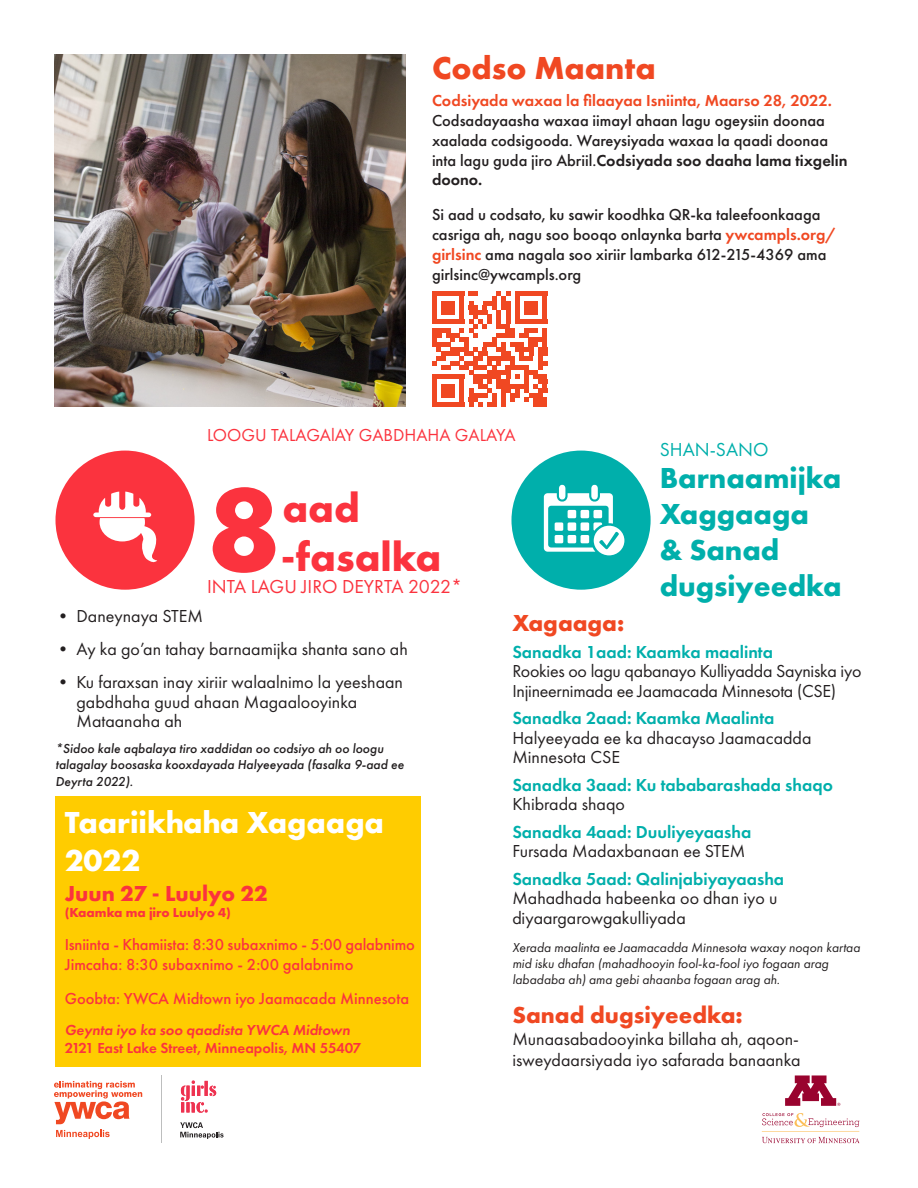
<style>
.page{position:relative;width:918px;height:1188px;background:#fff}
.page>*{position:absolute;margin:0;border:0;box-sizing:border-box;transform-origin:0 0}
.t1{font:700 123px "Futura PT";color:#fb333e}
.t2{font:700 42px "Futura PT";color:#fb333e}
.t3{font:700 33px "Futura PT";color:#f04822}
.t4{font:700 31.5px/37.8px "Futura PT";color:#fff}
.t5{font:700 30px/36px "Futura PT";color:#00afab}
.t6{font:700 24px "Futura PT";color:#f04822}
.t7{font:700 22.5px "Futura PT";color:#fb333e}
.t8{font:19.5px "Futura PT";color:#fb333e}
.t9{font:19.5px "Futura PT";color:#00afab}
.t10{font:18px/19.5px "Futura PT";color:#231f20}
.t11{font:600 18px "Futura PT";color:#00afab}
.t12{font:18px "Futura PT";color:#fb333e}
.t13{font:500 16.5px/19.8px "Futura PT";color:#231f20}
.t14{font:500 16.5px/19.8px "Futura PT";color:#fb333e}
.t15{font:600 16.5px "Futura PT";color:#f04822}
.t16{font:600 15px "Futura PT";color:#fb333e}
.t17{font:italic 600 15px "Futura PT";color:#fb333e}
.t18{font:italic 13.5px/16.2px "Futura PT";color:#231f20}
.t19{font:italic 500 13.5px/16.5px "Futura PT";color:#231f20}
.t20{font:700 13.5px "Futura PT";color:#fb333e}
.s1{font-weight:600}
.s2{font-weight:600;color:#f04822}
</style>
<div class="page">
<div style="left:56px;top:796px;width:365px;height:270px;background:#fc0"></div>
<hr style="left:161px;top:1075px;width:1px;height:68px;background:#bdbebe">
<svg style="left:54px;top:1081px;width:88px;height:43px"></svg>
<svg style="left:56px;top:1130px;width:54px;height:9px"></svg>
<svg style="left:181px;top:1080px;width:35px;height:33px"></svg>
<svg style="left:180px;top:1122px;width:44px;height:17px"></svg>
<svg style="left:762px;top:1113px;width:97px;height:14px"></svg>
<hr style="left:762px;top:1131px;width:97px;height:1px;background:#fcbf59">
<svg style="left:762px;top:1137px;width:97px;height:6px"></svg>
<svg style="left:785px;top:1075px;width:55px;height:31px"></svg>
<div style="left:56px;top:451px;width:139px;height:139px;background:#fb333e;border-radius:50%"></div>
<svg style="left:93px;top:492px;width:64px;height:71px"></svg>
<div style="left:511px;top:451px;width:140px;height:139px;background:#00afab;border-radius:50%"></div>
<svg style="left:544px;top:485px;width:80px;height:70px"></svg>
<img style="left:54px;top:54px;width:352px;height:353px">
<div style="left:432px;top:328px;width:18px;height:5px;background:#f04822"></div>
<div style="left:432px;top:333px;width:9px;height:5px;background:#f04822"></div>
<div style="left:446px;top:333px;width:14px;height:5px;background:#f04822"></div>
<div style="left:432px;top:342px;width:18px;height:5px;background:#f04822"></div>
<svg style="left:432px;top:338px;width:9px;height:13px"></svg>
<div style="left:441px;top:351px;width:19px;height:5px;background:#f04822"></div>
<div style="left:437px;top:356px;width:9px;height:5px;background:#f04822"></div>
<svg style="left:432px;top:361px;width:5px;height:4px"></svg>
<div style="left:441px;top:365px;width:9px;height:5px;background:#f04822"></div>
<hr style="left:432px;top:292px;width:32px;height:4px;background:#f04822">
<svg style="left:432px;top:296px;width:5px;height:23px"></svg>
<div style="left:432px;top:319px;width:32px;height:5px;background:#f04822"></div>
<div style="left:441px;top:301px;width:14px;height:14px;background:#f04822"></div>
<hr style="left:432px;top:375px;width:32px;height:4px;background:#f04822">
<svg style="left:432px;top:379px;width:5px;height:23px"></svg>
<svg style="left:450px;top:292px;width:97px;height:115px"></svg>
<div style="left:432px;top:402px;width:32px;height:5px;background:#f04822"></div>
<div style="left:441px;top:384px;width:14px;height:14px;background:#f04822"></div>
<h3 class="t3" style="left:432px;top:47px;width:225px">Codso Maanta</h3>
<p class="t15" style="left:432px;top:90px;width:402px">Codsiyada waxaa la filaayaa Isniinta, Maarso 28, 2022.</p>
<p class="t13" style="left:432px;top:111px;width:417px">Codsadayaasha waxaa iimayl ahaan lagu ogeysiin doonaa xaalada codsigooda. Wareysiyada waxaa la qaadi doonaa inta lagu guda jiro Abriil.<span class="s1">Codsiyada soo daaha lama tixgelin doono.</span></p>
<p class="t13" style="left:432px;top:205px;width:406px">Si aad u codsato, ku sawir koodhka QR-ka taleefoonkaaga casriga ah, nagu soo booqo onlaynka barta <span class="s2">ywcampls.org/ girlsinc</span> ama nagala soo xiriir lambarka 612-215-4369 ama girlsinc@ywcampls.org</p>
<p class="t12" style="left:207px;top:425px;width:310px">LOOGU TALAGAlAY GABDHAHA GALAYA</p>
<h1 class="t1" style="left:207px;top:451px;width:75px">8</h1>
<h2 class="t2" style="left:282px;top:481px;width:79px">aad</h2>
<h2 class="t2" style="left:281px;top:530px;width:162px">-fasalka</h2>
<p class="t8" style="left:207px;top:575px;width:257px">INTA LAGU JIRO DEYRTA 2022*</p>
<p class="t9" style="left:660px;top:438px;width:110px">SHAN-SANO</p>
<h3 class="t5" style="left:660px;top:459px;width:183px">Barnaamijka<br>Xaggaaga<br>&amp; Sanad dugsiyeedka</h3>
<p class="t10" style="left:54px;top:606px;width:151px">• Daneynaya STEM</p>
<p class="t10" style="left:54px;top:639px;width:355px">• Ay ka go’an tahay barnaamijka shanta sano ah</p>
<p class="t10" style="left:76px;top:672px;width:328px;text-indent:-22px">• Ku faraxsan inay xiriir walaalnimo la yeeshaan gabdhaha guud ahaan Magaalooyinka<br>Mataanaha ah</p>
<p class="t19" style="left:56px;top:740px;width:350px">*Sidoo kale aqbalaya tiro xaddidan oo codsiyo ah oo loogu talagalay boosaska kooxdayada Halyeeyada (fasalka 9-aad ee<br>Deyrta 2022).</p>
<h3 class="t4" style="left:65px;top:803px;width:321px">Taariikhaha Xagaaga<br>2022</h3>
<p class="t7" style="left:65px;top:879px;width:204px">Juun 27 - Luulyo 22</p>
<p class="t20" style="left:65px;top:904px;width:168px">(Kaamka ma jiro Luulyo 4)</p>
<p class="t14" style="left:65px;top:935px;width:352px">Isniinta - Khamiista: 8:30 subaxnimo - 5:00 galabnimo<br>Jimcaha: 8:30 subaxnimo - 2:00 galabnimo</p>
<p class="t14" style="left:65px;top:988px;width:346px">Goobta: YWCA Midtown iyo Jaamacada Minnesota</p>
<p class="t17" style="left:65px;top:1020px;width:287px">Geynta iyo ka soo qaadista YWCA Midtown</p>
<p class="t16" style="left:65px;top:1039px;width:298px">2121 East Lake Street, Minneapolis, MN 55407</p>
<h3 class="t6" style="left:512px;top:608px;width:113px">Xagaaga:</h3>
<p class="t11" style="left:512px;top:640px;width:262px">Sanadka 1aad: Kaamka maalinta</p>
<p class="t10" style="left:512px;top:661px;width:351px">Rookies oo lagu qabanayo Kulliyadda Sayniska iyo<br>Injineernimada ee Jaamacada Minnesota (CSE)</p>
<p class="t11" style="left:512px;top:707px;width:264px">Sanadka 2aad: Kaamka Maalinta</p>
<p class="t10" style="left:512px;top:728px;width:301px">Halyeeyada ee ka dhacayso Jaamacadda<br>Minnesota CSE</p>
<p class="t11" style="left:512px;top:774px;width:322px">Sanadka 3aad: Ku tababarashada shaqo</p>
<p class="t10" style="left:512px;top:794px;width:114px">Khibrada shaqo</p>
<p class="t11" style="left:512px;top:821px;width:241px">Sanadka 4aad: Duuliyeyaasha</p>
<p class="t10" style="left:512px;top:842px;width:234px">Fursada Madaxbanaan ee STEM</p>
<p class="t11" style="left:512px;top:868px;width:273px">Sanadka 5aad: Qalinjabiyayaasha</p>
<p class="t10" style="left:512px;top:889px;width:267px">Mahadhada habeenka oo dhan iyo u diyaargarowgakulliyada</p>
<p class="t18" style="left:512px;top:939px;width:349px">Xerada maalinta ee Jaamacadda Minnesota waxay noqon kartaa mid isku dhafan (mahadhooyin fool-ka-fool iyo fogaan arag labadaba ah) ama gebi ahaanba fogaan arag ah.</p>
<h3 class="t6" style="left:512px;top:1000px;width:232px">Sanad dugsiyeedka:</h3>
<p class="t10" style="left:512px;top:1028px;width:290px;line-height:21.6px">Munaasabadooyinka billaha ah, aqoon&shy;isweydaarsiyada iyo safarada banaanka</p>
</div>
